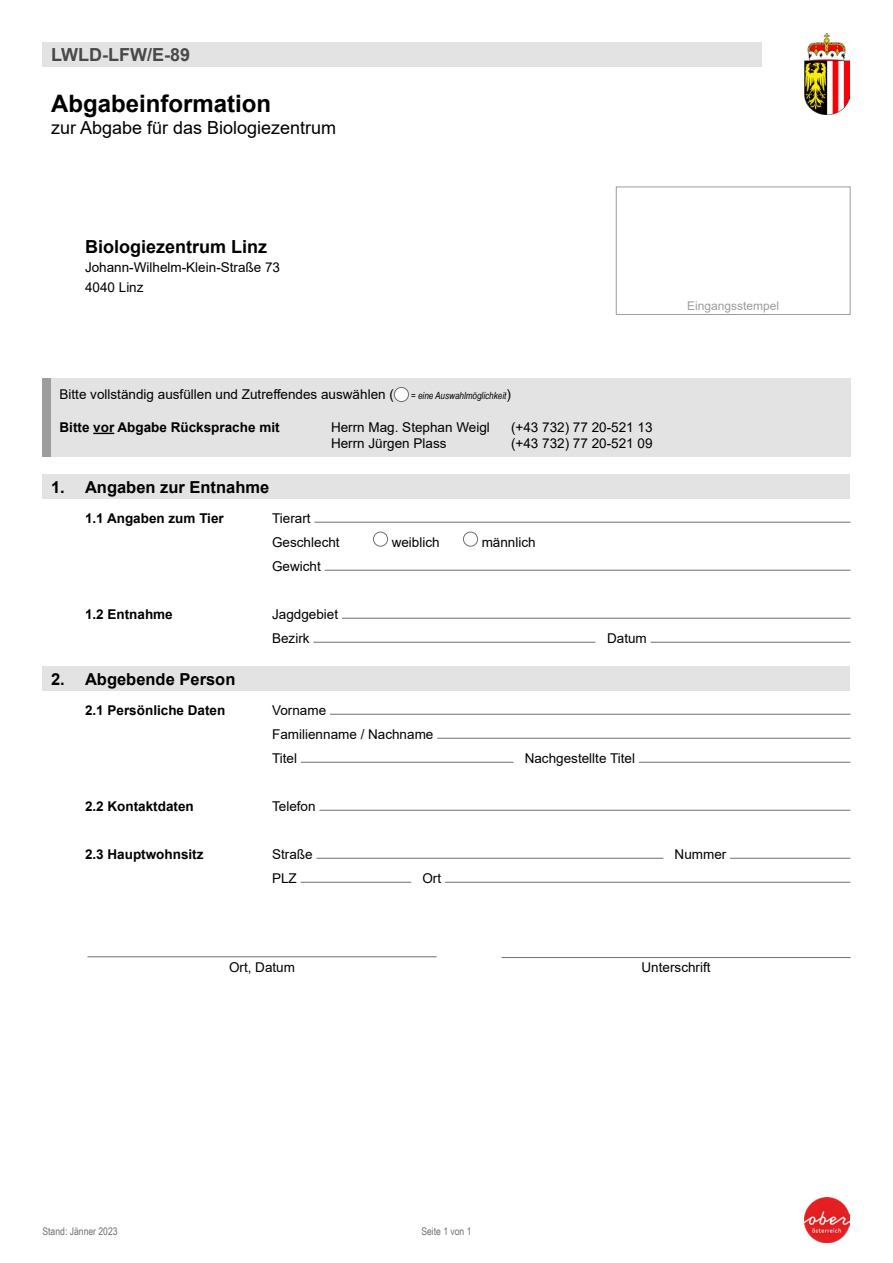
<style>
.page{position:relative;width:893px;height:1263px;background:#fff}
.page>*{position:absolute;margin:0;border:0;box-sizing:border-box;transform-origin:0 0}
.Formularkopf_H1_Formulartitel{font:700 24px "Arial";color:#000}
.Formularkopf_H1_Formulartitel-2{font:18px "Arial";color:#000}
.Formularkopf_P_Adresse{font:700 18px "Arial";color:#000}
.Formularkopf_P_Formularnummer{font:700 18px "Arial";color:#494948}
.Formularabschnitt_H2{font:700 16.5px "Arial";color:#000}
.Formularabschnitt_P_Text{font:13.5px/24px "Arial";color:#000}
.Formularkopf_P_Allgemeine_Infos{font:13.5px "Arial";color:#000}
.Formularabschnitt_P_Text-2{font:700 13.5px "Arial";color:#000}
.Formularkopf_P_Adresse-2{font:13.5px/19.5px "Arial";color:#000}
.Formularkopf_P_Allgemeine_Infos-2{font:700 13.5px "Arial";color:#000}
.Formularabschnitt_P_Datum_Unterschrift{font:13.5px "Arial";color:#000}
.t1{font:12px "Arial";color:#9c9d9d}
.Formularkopf_P_Aktueller_Stand{font:10.5px "Arial Narrow";color:#6f6f6e}
.Formularkopf_P_Allgemeine_Infos-3{font:italic 9.9px "Arial Narrow";color:#000}
.s1{font-family:"Arial";font-style:normal;font-size:13.5px}
</style>
<div class="page">
<div style="left:616px;top:187px;width:234px;height:128px;border:1px solid #9c9d9d"></div>
<div style="left:43px;top:43px;width:719px;height:24px;background:#e3e3e3"></div>
<div style="left:43px;top:667px;width:807px;height:24px;background:#e3e3e3"></div>
<div style="left:43px;top:475px;width:807px;height:24px;background:#e3e3e3"></div>
<hr style="left:330px;top:714px;width:520px;height:1px;background:#6f6f6e">
<hr style="left:437px;top:738px;width:413px;height:1px;background:#6f6f6e">
<hr style="left:301px;top:762px;width:212px;height:1px;background:#6f6f6e">
<hr style="left:639px;top:762px;width:211px;height:1px;background:#6f6f6e">
<hr style="left:319px;top:810px;width:531px;height:1px;background:#6f6f6e">
<hr style="left:316px;top:858px;width:347px;height:1px;background:#6f6f6e">
<hr style="left:730px;top:858px;width:120px;height:1px;background:#6f6f6e">
<hr style="left:301px;top:882px;width:110px;height:1px;background:#6f6f6e">
<hr style="left:445px;top:882px;width:405px;height:1px;background:#6f6f6e">
<hr style="left:87px;top:956px;width:350px;height:1px;background:#6f6f6e">
<hr style="left:501px;top:957px;width:350px;height:1px;background:#6f6f6e">
<hr style="left:314px;top:522px;width:536px;height:1px;background:#6f6f6e">
<div style="left:373px;top:532px;width:15px;height:15px;border:1px solid #6f6f6e;border-radius:50%"></div>
<div style="left:463px;top:532px;width:15px;height:15px;border:1px solid #6f6f6e;border-radius:50%"></div>
<hr style="left:325px;top:570px;width:525px;height:1px;background:#6f6f6e">
<hr style="left:342px;top:618px;width:508px;height:1px;background:#6f6f6e">
<hr style="left:313px;top:642px;width:282px;height:1px;background:#6f6f6e">
<hr style="left:651px;top:642px;width:199px;height:1px;background:#6f6f6e">
<div style="left:51px;top:379px;width:799px;height:31px;background:#e3e3e3"></div>
<div style="left:51px;top:409px;width:799px;height:48px;background:#e3e3e3"></div>
<svg style="left:93px;top:433px;width:21px;height:1px"></svg>
<div style="left:394px;top:387px;width:14px;height:15px;background:#fff;border-radius:50%"></div>
<div style="left:394px;top:387px;width:15px;height:15px;border:1px solid #6f6f6e;border-radius:50%"></div>
<img style="left:805px;top:34px;width:45px;height:81px">
<img style="left:805px;top:1198px;width:45px;height:45px">
<p class="Formularkopf_P_Formularnummer" style="left:51px;top:42px;width:140px">LWLD-LFW/E-89</p>
<h1 class="Formularkopf_H1_Formulartitel" style="left:51px;top:87px;width:222px">Abgabeinformation</h1>
<h1 class="Formularkopf_H1_Formulartitel-2" style="left:51px;top:115px;width:287px">zur Abgabe für das Biologiezentrum</h1>
<p class="Formularkopf_P_Adresse" style="left:85px;top:234px;width:184px">Biologiezentrum Linz</p>
<p class="Formularkopf_P_Adresse-2" style="left:85px;top:258px;width:197px">Johann-Wilhelm-Klein-Straße 73<br>4040 Linz</p>
<p class="Formularkopf_P_Allgemeine_Infos" style="left:60px;top:385px;width:336px">Bitte vollständig ausfüllen und Zutreffendes auswählen (</p>
<p class="Formularkopf_P_Allgemeine_Infos-3" style="left:411px;top:388px;width:101px">= eine Auswahlmöglichkeit<span class="s1">)</span></p>
<p class="Formularkopf_P_Allgemeine_Infos-2" style="left:60px;top:418px;width:222px">Bitte vor Abgabe Rücksprache mit</p>
<p class="Formularkopf_P_Allgemeine_Infos" style="left:331px;top:418px;width:160px">Herrn Mag. Stephan Weigl</p>
<p class="Formularkopf_P_Allgemeine_Infos" style="left:511px;top:418px;width:143px">(+43 732) 77 20-521 13</p>
<p class="Formularkopf_P_Allgemeine_Infos" style="left:331px;top:434px;width:117px">Herrn Jürgen Plass</p>
<p class="Formularkopf_P_Allgemeine_Infos" style="left:511px;top:434px;width:143px">(+43 732) 77 20-521 09</p>
<h2 class="Formularabschnitt_H2" style="left:51px;top:475px;width:220px">1. Angaben zur Entnahme</h2>
<p class="Formularabschnitt_P_Text-2" style="left:85px;top:508px;width:140px">1.1 Angaben zum Tier</p>
<p class="Formularabschnitt_P_Text" style="left:272px;top:506px;width:69px">Tierart<br>Geschlecht</p>
<p class="Formularabschnitt_P_Text" style="left:272px;top:554px;width:50px">Gewicht</p>
<p class="Formularabschnitt_P_Text-2" style="left:85px;top:604px;width:89px">1.2 Entnahme</p>
<p class="Formularabschnitt_P_Text" style="left:272px;top:602px;width:68px">Jagdgebiet<br>Bezirk</p>
<h2 class="Formularabschnitt_H2" style="left:51px;top:667px;width:186px">2. Abgebende Person</h2>
<p class="Formularabschnitt_P_Text" style="left:392px;top:530px;width:50px">weiblich</p>
<p class="Formularabschnitt_P_Text" style="left:482px;top:530px;width:56px">männlich</p>
<p class="Formularabschnitt_P_Text" style="left:607px;top:626px;width:41px">Datum</p>
<p class="Formularabschnitt_P_Text-2" style="left:85px;top:700px;width:142px">2.1 Persönliche Daten</p>
<p class="Formularabschnitt_P_Text" style="left:272px;top:698px;width:163px">Vorname<br>Familienname / Nachname<br>Titel</p>
<p class="Formularabschnitt_P_Text" style="left:525px;top:746px;width:112px">Nachgestellte Titel</p>
<p class="t1" style="left:687px;top:297px;width:94px">Eingangsstempel</p>
<p class="Formularabschnitt_P_Text-2" style="left:85px;top:796px;width:110px">2.2 Kontaktdaten</p>
<p class="Formularabschnitt_P_Text" style="left:272px;top:794px;width:45px">Telefon</p>
<p class="Formularabschnitt_P_Text-2" style="left:85px;top:844px;width:120px">2.3 Hauptwohnsitz</p>
<p class="Formularabschnitt_P_Text" style="left:272px;top:842px;width:42px">Straße</p>
<p class="Formularabschnitt_P_Text" style="left:675px;top:842px;width:53px">Nummer</p>
<p class="Formularabschnitt_P_Text" style="left:272px;top:866px;width:26px">PLZ</p>
<p class="Formularabschnitt_P_Text" style="left:422px;top:866px;width:20px">Ort</p>
<p class="Formularkopf_P_Aktueller_Stand" style="left:43px;top:1223px;width:77px">Stand: Jänner 2023</p>
<p class="Formularabschnitt_P_Datum_Unterschrift" style="left:229px;top:958px;width:68px">Ort, Datum</p>
<p class="Formularabschnitt_P_Datum_Unterschrift" style="left:642px;top:958px;width:71px">Unterschrift</p>
<p class="Formularkopf_P_Aktueller_Stand" style="left:421px;top:1223px;width:52px">Seite 1 von 1</p>
</div>
